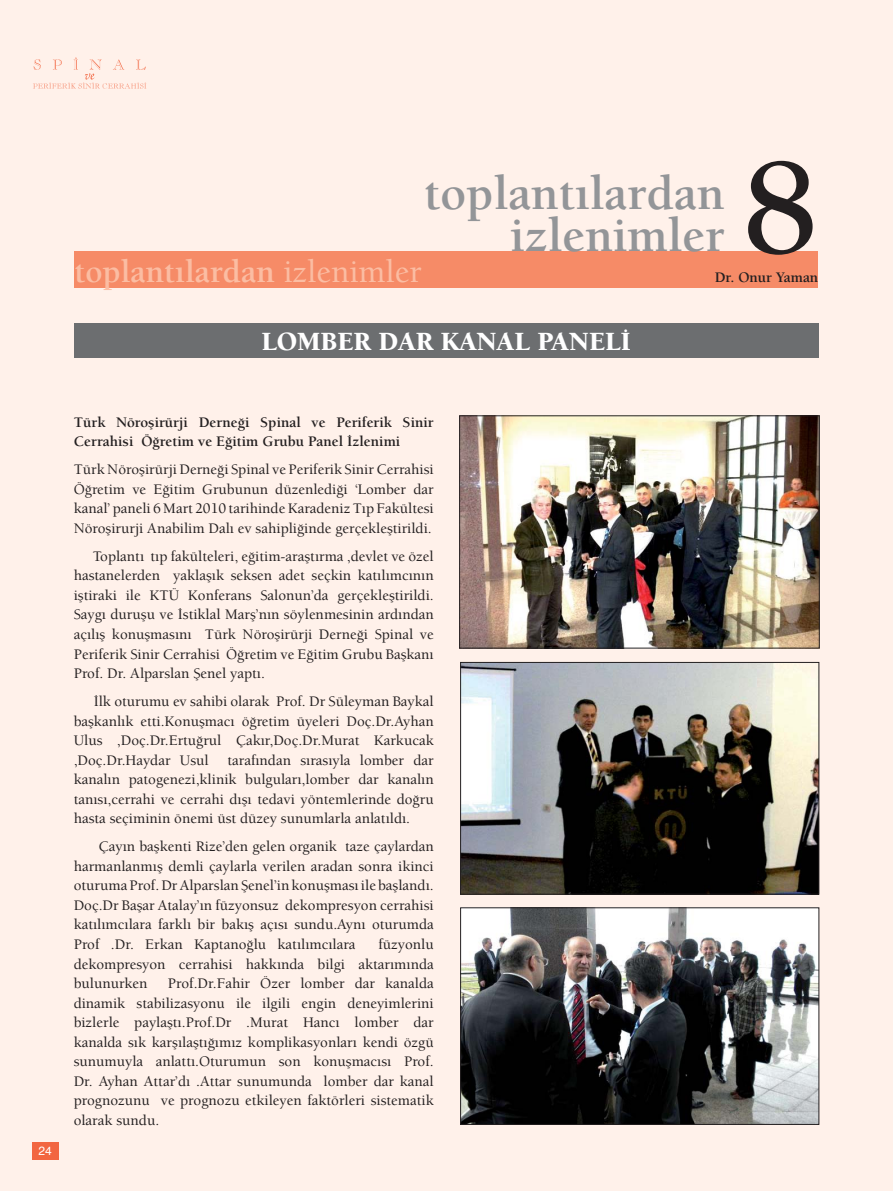
<style>
.page{position:relative;width:893px;height:1191px;background:#fff}
.page>*{position:absolute;margin:0;border:0;box-sizing:border-box;transform-origin:0 0}
.t1{font:700 139.5px "Berkeley";color:#231f20}
.t2{font:700 49.5px/42px "Berkeley";color:#939598;text-align:right}
.t3{font:700 33px "Berkeley";color:#fbbda3}
.t4{font:900 27px "Berkeley";color:#fff}
.t5{font:500 15px/19.5px "Berkeley";color:#231f20;text-align:justify}
.t6{font:700 15px/19.5px "Berkeley";color:#231f20}
.t7{font:12px "Helvetica";color:#fff}
.s1{font-weight:500}
</style>
<div class="page">
<div style="left:0;top:0;width:893px;height:1190px;background:#fff1ea"></div>
<div style="left:74px;top:251px;width:744px;height:37px;background:#f68b67"></div>
<img style="left:461px;top:417px;width:357px;height:229px">
<div style="left:459px;top:415px;width:361px;height:233px;border:1px solid #231f20"></div>
<div style="left:74px;top:323px;width:744px;height:34px;background:#6c6e70"></div>
<img style="left:462px;top:664px;width:355px;height:228px">
<div style="left:460px;top:662px;width:359px;height:232px;border:1px solid #231f20"></div>
<img style="left:462px;top:909px;width:355px;height:213px">
<div style="left:460px;top:907px;width:359px;height:217px;border:1px solid #231f20"></div>
<svg style="left:33px;top:57px;width:113px;height:32px"></svg>
<div style="left:32px;top:1141px;width:26px;height:18px;background:#f26641"></div>
<h2 class="t2" style="left:424px;top:176px;width:302px">toplantılardan izlenimler</h2>
<h1 class="t1" style="left:743px;top:154px;width:76px">8</h1>
<h3 class="t3" style="left:74px;top:259px;width:349px">toplantılardan <span class="s1">izlenimler</span></h3>
<h3 class="t4" style="left:261px;top:331px;width:371px">LOMBER DAR KANAL PANELİ</h3>
<p class="t6" style="left:715px;top:269px;width:105px">Dr. Onur Yaman</p>
<p class="t7" style="left:38px;top:1146px;width:15px">24</p>
<p class="t6" style="left:74px;top:413px;width:362px">Türk Nöroşirürji Derneği Spinal ve Periferik Sinir<br>Cerrahisi Öğretim ve Eğitim Grubu Panel İzlenimi</p>
<p class="t5" style="left:74px;top:461px;width:362px">Türk Nöroşirürji Derneği Spinal ve Periferik Sinir Cerrahisi Öğretim ve Eğitim Grubunun düzenlediği ‘Lomber dar kanal’ paneli 6 Mart 2010 tarihinde Karadeniz Tıp Fakültesi Nöroşirurji Anabilim Dalı ev sahipliğinde gerçekleştirildi.</p>
<p class="t5" style="left:74px;top:548px;width:362px;text-indent:19px">Toplantı tıp fakülteleri, eğitim-araştırma ,devlet ve özel hastanelerden yaklaşık seksen adet seçkin katılımcının iştiraki ile KTÜ Konferans Salonun’da gerçekleştirildi.<br>Saygı duruşu ve İstiklal Marş’nın söylenmesinin ardından açılış konuşmasını Türk Nöroşirürji Derneği Spinal ve Periferik Sinir Cerrahisi Öğretim ve Eğitim Grubu Başkanı Prof. Dr. Alparslan Şenel yaptı.</p>
<p class="t5" style="left:74px;top:693px;width:362px;text-indent:20px">İlk oturumu ev sahibi olarak Prof. Dr Süleyman Baykal başkanlık etti.Konuşmacı öğretim üyeleri Doç.Dr.Ayhan Ulus ,Doç.Dr.Ertuğrul Çakır,Doç.Dr.Murat Karkucak ,Doç.Dr.Haydar Usul tarafından sırasıyla lomber dar kanalın patogenezi,klinik bulguları,lomber dar kanalın tanısı,cerrahi ve cerrahi dışı tedavi yöntemlerinde doğru hasta seçiminin önemi üst düzey sunumlarla anlatıldı.</p>
<p class="t5" style="left:74px;top:838px;width:362px;text-indent:25px">Çayın başkenti Rize’den gelen organik taze çaylardan harmanlanmış demli çaylarla verilen aradan sonra ikinci oturuma Prof. Dr Alparslan Şenel’in konuşması ile başlandı.<br>Doç.Dr Başar Atalay’ın füzyonsuz dekompresyon cerrahisi katılımcılara farklı bir bakış açısı sundu.Aynı oturumda Prof .Dr. Erkan Kaptanoğlu katılımcılara</p>
<p class="t5" style="left:74px;top:936px;width:362px;text-indent:305px">füzyonlu dekompresyon cerrahisi hakkında bilgi aktarımında bulunurken</p>
<p class="t5" style="left:74px;top:975px;width:362px;text-indent:94px">Prof.Dr.Fahir Özer lomber dar kanalda dinamik stabilizasyonu ile ilgili engin deneyimlerini bizlerle paylaştı.Prof.Dr .Murat Hancı lomber dar kanalda sık karşılaştığımız komplikasyonları kendi özgü sunumuyla anlattı.Oturumun son konuşmacısı Prof.<br>Dr. Ayhan Attar’dı .Attar sunumunda lomber dar kanal prognozunu ve prognozu etkileyen faktörleri sistematik olarak sundu.</p>
</div>
